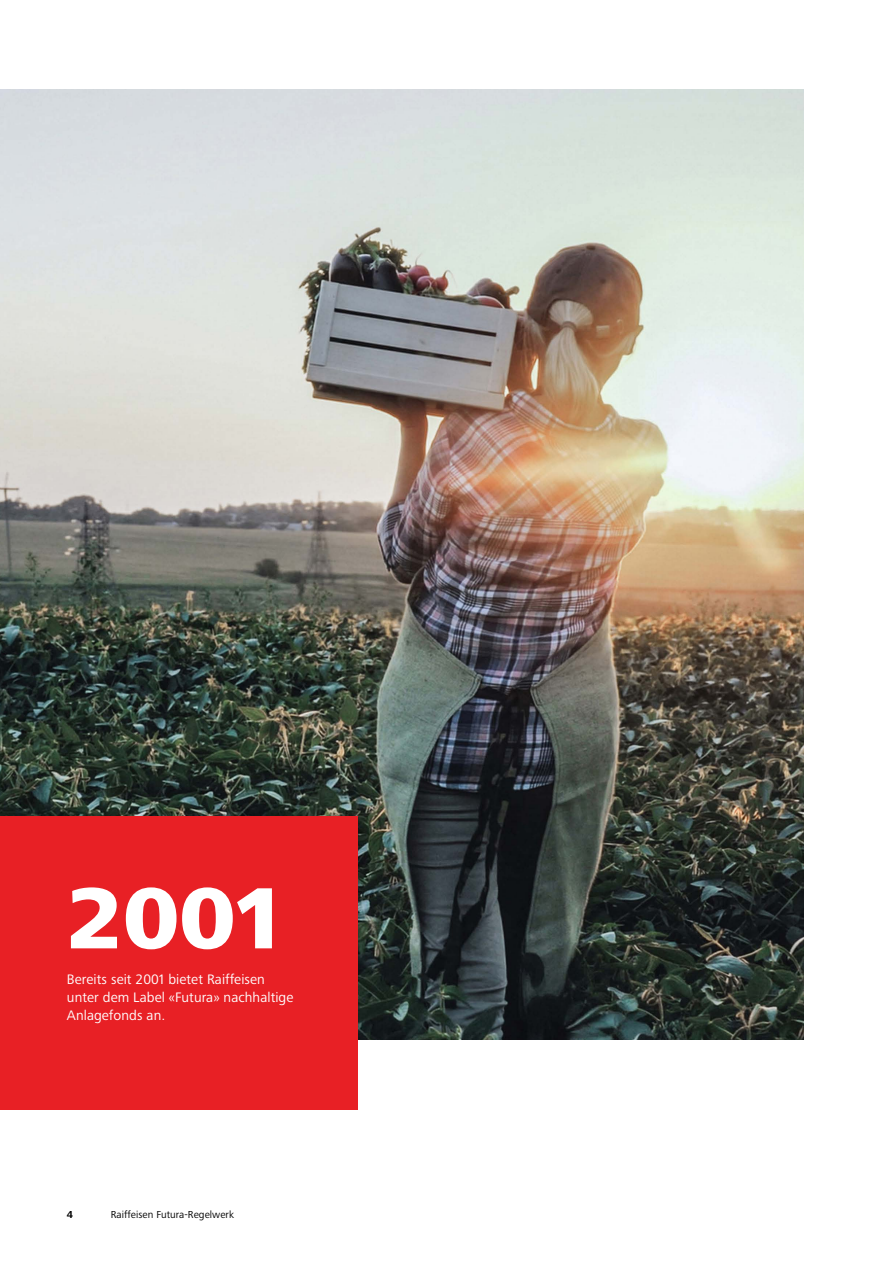
<style>
.page{position:relative;width:893px;height:1263px;background:#fff}
.page>*{position:absolute;margin:0;border:0;box-sizing:border-box;transform-origin:0 0}
.t1{font:800 90px "Frutiger Next LTW1 G";color:#fff}
.t2{font:14.25px/18px "Frutiger Next LTW1 G";letter-spacing:.005em;color:#fff}
.t3{font:10.5px "Frutiger Next LTW1 G";letter-spacing:.005em;color:#000}
.t4{font:700 10.5px "Frutiger Next LTW1 G";color:#000}
</style>
<div class="page">
<img style="left:0;top:89px;width:804px;height:951px">
<div style="left:0;top:816px;width:357px;height:294px;background:#e82025"></div>
<h1 class="t1" style="left:67px;top:867px;width:215px">2001</h1>
<p class="t2" style="left:67px;top:971px;width:228px">Bereits seit 2001 bietet Raiffeisen unter dem Label «Futura» nachhaltige<br>Anlagefonds an.</p>
<p class="t4" style="left:67px;top:1209px;width:8px">4</p>
<p class="t3" style="left:111px;top:1209px;width:125px">Raiffeisen Futura-Regelwerk</p>
</div>
